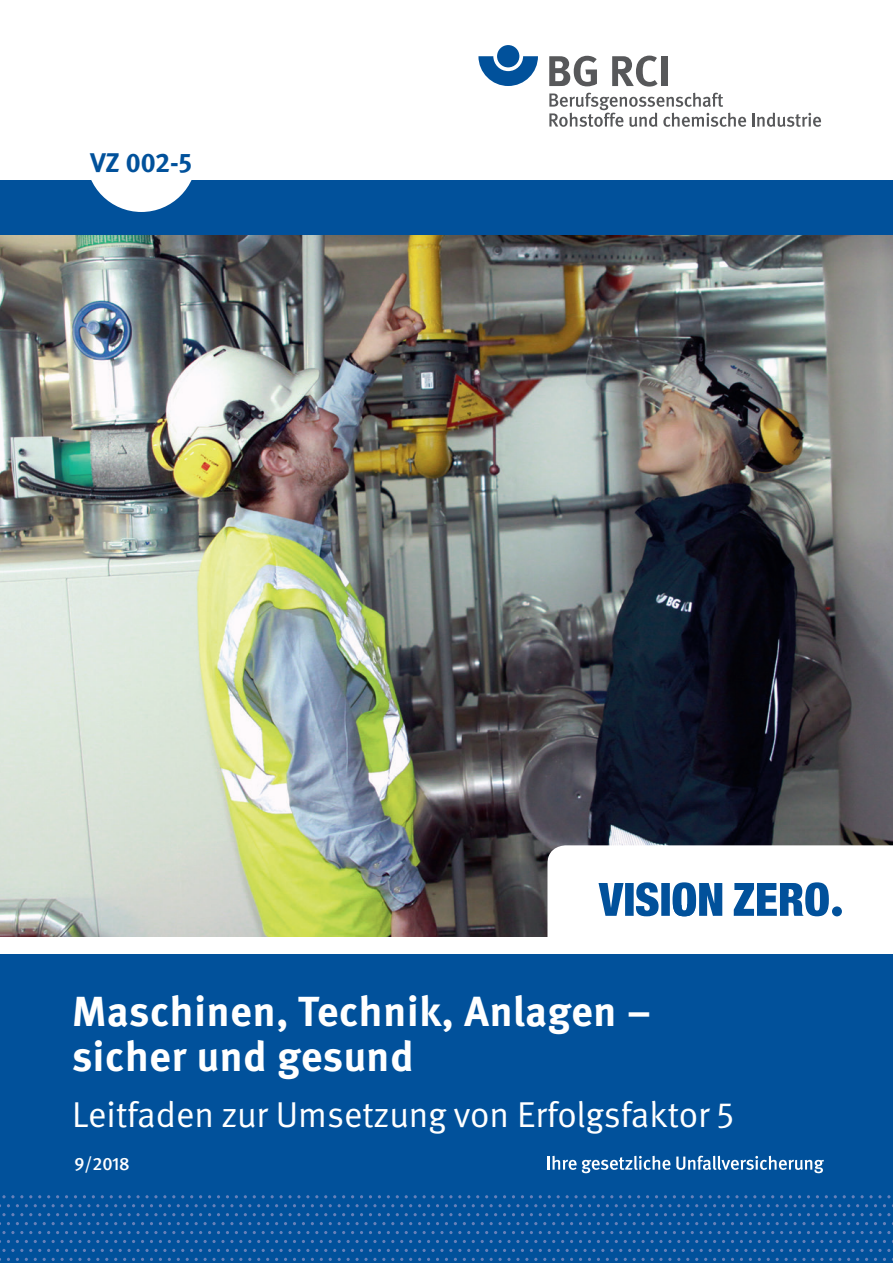
<style>
.page{position:relative;width:893px;height:1263px;background:#fff}
.page>*{position:absolute;margin:0;border:0;box-sizing:border-box;transform-origin:0 0}
.t1{font:700 42px/45px "DGUV Meta";letter-spacing:.02em;color:#fff}
.t2{font:36px "DGUV Meta";color:#fff}
.t3{font:700 27px "DGUV Meta";color:#01519b}
.t4{font:500 18px "DGUV Meta";color:#fff}
</style>
<div class="page">
<img style="left:0;top:234px;width:893px;height:702px">
<div style="left:0;top:954px;width:893px;height:309px;background:#01519b"></div>
<svg style="left:271px;top:1195px;width:38px;height:3px"></svg>
<svg style="left:414px;top:1195px;width:38px;height:3px"></svg>
<svg style="left:557px;top:1195px;width:47px;height:3px"></svg>
<svg style="left:709px;top:1195px;width:38px;height:3px"></svg>
<svg style="left:852px;top:1195px;width:38px;height:3px"></svg>
<svg style="left:271px;top:1213px;width:38px;height:3px"></svg>
<svg style="left:414px;top:1213px;width:38px;height:3px"></svg>
<svg style="left:557px;top:1213px;width:47px;height:3px"></svg>
<svg style="left:709px;top:1213px;width:38px;height:3px"></svg>
<svg style="left:852px;top:1213px;width:38px;height:3px"></svg>
<svg style="left:271px;top:1231px;width:38px;height:3px"></svg>
<svg style="left:414px;top:1231px;width:38px;height:3px"></svg>
<svg style="left:557px;top:1231px;width:47px;height:3px"></svg>
<svg style="left:709px;top:1231px;width:38px;height:3px"></svg>
<svg style="left:852px;top:1231px;width:38px;height:3px"></svg>
<svg style="left:271px;top:1249px;width:38px;height:3px"></svg>
<svg style="left:414px;top:1249px;width:38px;height:3px"></svg>
<svg style="left:557px;top:1249px;width:47px;height:3px"></svg>
<svg style="left:709px;top:1249px;width:38px;height:3px"></svg>
<svg style="left:852px;top:1249px;width:38px;height:3px"></svg>
<svg style="left:195px;top:1204px;width:47px;height:3px"></svg>
<svg style="left:347px;top:1204px;width:38px;height:3px"></svg>
<svg style="left:490px;top:1204px;width:38px;height:3px"></svg>
<svg style="left:633px;top:1204px;width:38px;height:3px"></svg>
<svg style="left:776px;top:1204px;width:38px;height:3px"></svg>
<svg style="left:195px;top:1222px;width:47px;height:3px"></svg>
<svg style="left:347px;top:1222px;width:38px;height:3px"></svg>
<svg style="left:490px;top:1222px;width:38px;height:3px"></svg>
<svg style="left:633px;top:1222px;width:38px;height:3px"></svg>
<svg style="left:776px;top:1222px;width:38px;height:3px"></svg>
<svg style="left:195px;top:1240px;width:47px;height:3px"></svg>
<svg style="left:347px;top:1240px;width:38px;height:3px"></svg>
<svg style="left:490px;top:1240px;width:38px;height:3px"></svg>
<svg style="left:633px;top:1240px;width:38px;height:3px"></svg>
<svg style="left:776px;top:1240px;width:38px;height:3px"></svg>
<svg style="left:195px;top:1258px;width:47px;height:3px"></svg>
<svg style="left:347px;top:1258px;width:38px;height:3px"></svg>
<svg style="left:490px;top:1258px;width:38px;height:3px"></svg>
<svg style="left:633px;top:1258px;width:38px;height:3px"></svg>
<svg style="left:776px;top:1258px;width:38px;height:3px"></svg>
<svg style="left:2px;top:1195px;width:21px;height:3px"></svg>
<svg style="left:128px;top:1195px;width:38px;height:3px"></svg>
<svg style="left:2px;top:1213px;width:21px;height:3px"></svg>
<svg style="left:128px;top:1213px;width:38px;height:3px"></svg>
<svg style="left:2px;top:1231px;width:21px;height:3px"></svg>
<svg style="left:128px;top:1231px;width:38px;height:3px"></svg>
<svg style="left:2px;top:1249px;width:21px;height:3px"></svg>
<svg style="left:128px;top:1249px;width:38px;height:3px"></svg>
<svg style="left:52px;top:1204px;width:38px;height:3px"></svg>
<svg style="left:52px;top:1222px;width:38px;height:3px"></svg>
<svg style="left:52px;top:1240px;width:38px;height:3px"></svg>
<svg style="left:52px;top:1258px;width:38px;height:3px"></svg>
<svg style="left:478px;top:56px;width:60px;height:30px"></svg>
<div style="left:497px;top:45px;width:22px;height:22px;background:#01519b;border-radius:50%"></div>
<svg style="left:549px;top:56px;width:48px;height:30px"></svg>
<svg style="left:612px;top:56px;width:46px;height:31px"></svg>
<div style="left:661px;top:56px;width:7px;height:30px;background:#57585a"></div>
<svg style="left:639px;top:93px;width:84px;height:14px"></svg>
<svg style="left:549px;top:93px;width:89px;height:34px"></svg>
<svg style="left:639px;top:113px;width:18px;height:14px"></svg>
<svg style="left:663px;top:113px;width:83px;height:14px"></svg>
<svg style="left:752px;top:113px;width:69px;height:14px"></svg>
<div style="left:0;top:180px;width:893px;height:54px;background:#01519b"></div>
<div style="left:86px;top:101px;width:111px;height:111px;background:#fff;border-radius:50%"></div>
<svg style="left:547px;top:1156px;width:86px;height:17px"></svg>
<svg style="left:634px;top:1156px;width:36px;height:14px"></svg>
<svg style="left:676px;top:1156px;width:82px;height:14px"></svg>
<svg style="left:760px;top:1156px;width:64px;height:17px"></svg>
<svg style="left:547px;top:845px;width:346px;height:92px"></svg>
<svg style="left:636px;top:882px;width:86px;height:34px"></svg>
<svg style="left:734px;top:882px;width:95px;height:34px"></svg>
<p class="t3" style="left:91px;top:146px;width:103px">VZ 002-5</p>
<p class="t1" style="left:72px;top:990px;width:580px">Maschinen, Technik, Anlagen – sicher und gesund</p>
<p class="t2" style="left:72px;top:1094px;width:663px">Leitfaden zur Umsetzung von Erfolgsfaktor 5</p>
<p class="t4" style="left:74px;top:1153px;width:57px">9/2018</p>
</div>
